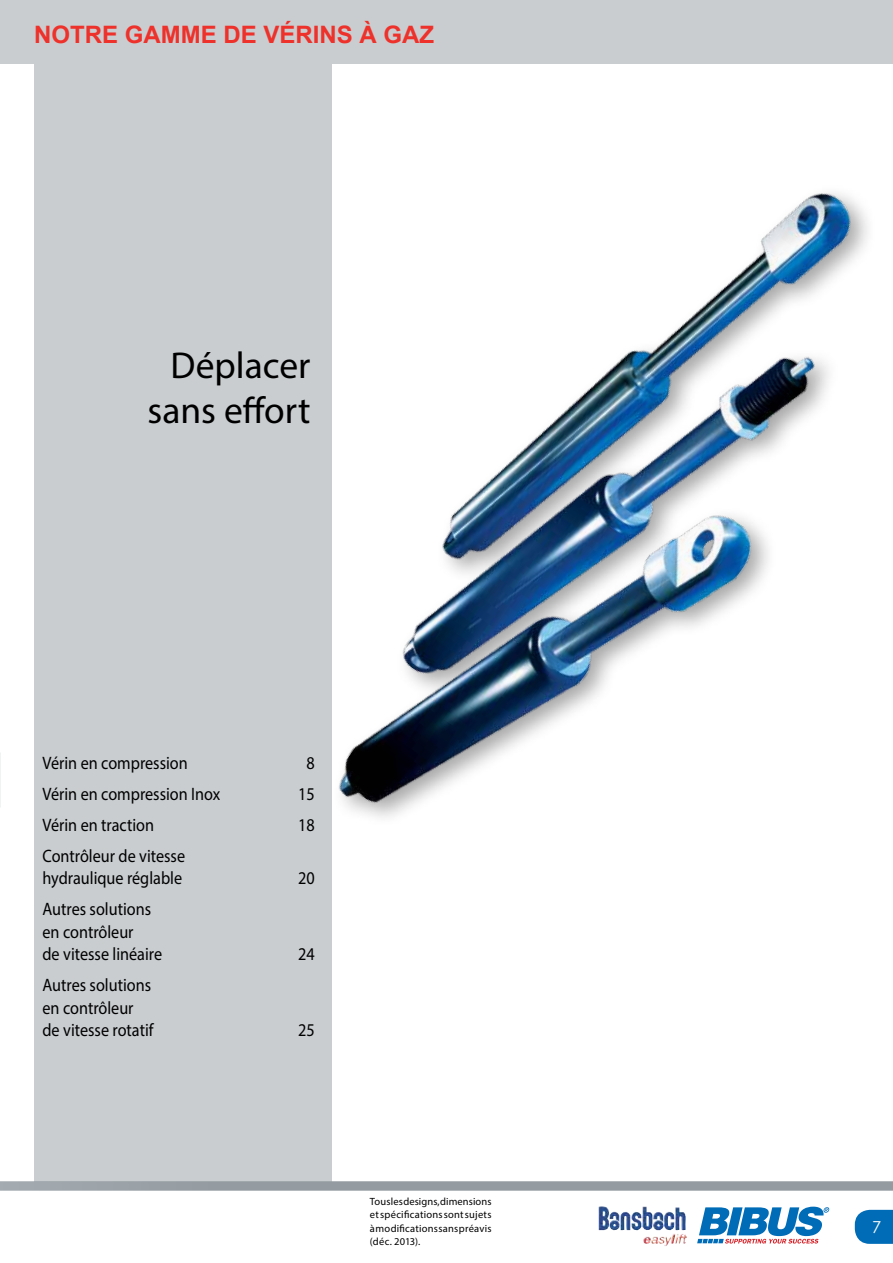
<style>
.page{position:relative;width:893px;height:1263px;background:#fff}
.page>*{position:absolute;margin:0;border:0;box-sizing:border-box;transform-origin:0 0}
.t1{font:37.5px/45px "Myriad Pro";color:#000;text-align:right}
.t2{font:700 24px "Arial";color:#ee312a}
.t3{font:18px/22.5px "Myriad Pro";color:#000;scale:.9 1}
.t4{font:16.5px "Century Gothic";color:#fff}
.t5{font:10.5px/13.5px "Myriad Pro";letter-spacing:.02em;color:#000;text-align:justify}
</style>
<div class="page">
<svg style="left:855px;top:1210px;width:38px;height:34px"></svg>
<svg style="left:0;top:1181px;width:893px;height:10px;background:#9ba2a7"></svg>
<svg style="left:697px;top:1206px;width:132px;height:37px"></svg>
<img style="left:599px;top:1206px;width:87px;height:24px">
<div style="left:0;top:0;width:893px;height:64px;background:#c9cdd0"></div>
<div style="left:34px;top:64px;width:298px;height:1117px;background:#c9cdd0"></div>
<img style="left:338px;top:193px;width:530px;height:625px">
<h2 class="t2" style="left:34px;top:18px;width:402px">NOTRE GAMME DE VÉRINS À GAZ</h2>
<h1 class="t1" style="left:148px;top:342px;width:164px">Déplacer sans effort</h1>
<p class="t3" style="left:43px;top:751px;width:163px">Vérin en compression</p>
<p class="t3" style="left:306px;top:751px;width:11px">8</p>
<p class="t3" style="left:43px;top:782px;width:199px">Vérin en compression Inox</p>
<p class="t3" style="left:298px;top:782px;width:20px">15</p>
<p class="t3" style="left:43px;top:813px;width:126px">Vérin en traction</p>
<p class="t3" style="left:298px;top:813px;width:20px">18</p>
<p class="t3" style="left:43px;top:844px;width:160px">Contrôleur de vitesse hydraulique réglable</p>
<p class="t3" style="left:298px;top:867px;width:20px">20</p>
<p class="t3" style="left:43px;top:898px;width:134px">Autres solutions en contrôleur<br>de vitesse linéaire</p>
<p class="t3" style="left:43px;top:974px;width:125px">Autres solutions en contrôleur de vitesse rotatif</p>
<p class="t3" style="left:298px;top:943px;width:20px">24</p>
<p class="t3" style="left:298px;top:1019px;width:20px">25</p>
<p class="t5" style="left:370px;top:1194px;width:123px">Tous les designs, dimensions et spécifications sont sujets à modifications sans préavis (déc. 2013).</p>
<p class="t4" style="left:872px;top:1215px;width:11px">7</p>
</div>
